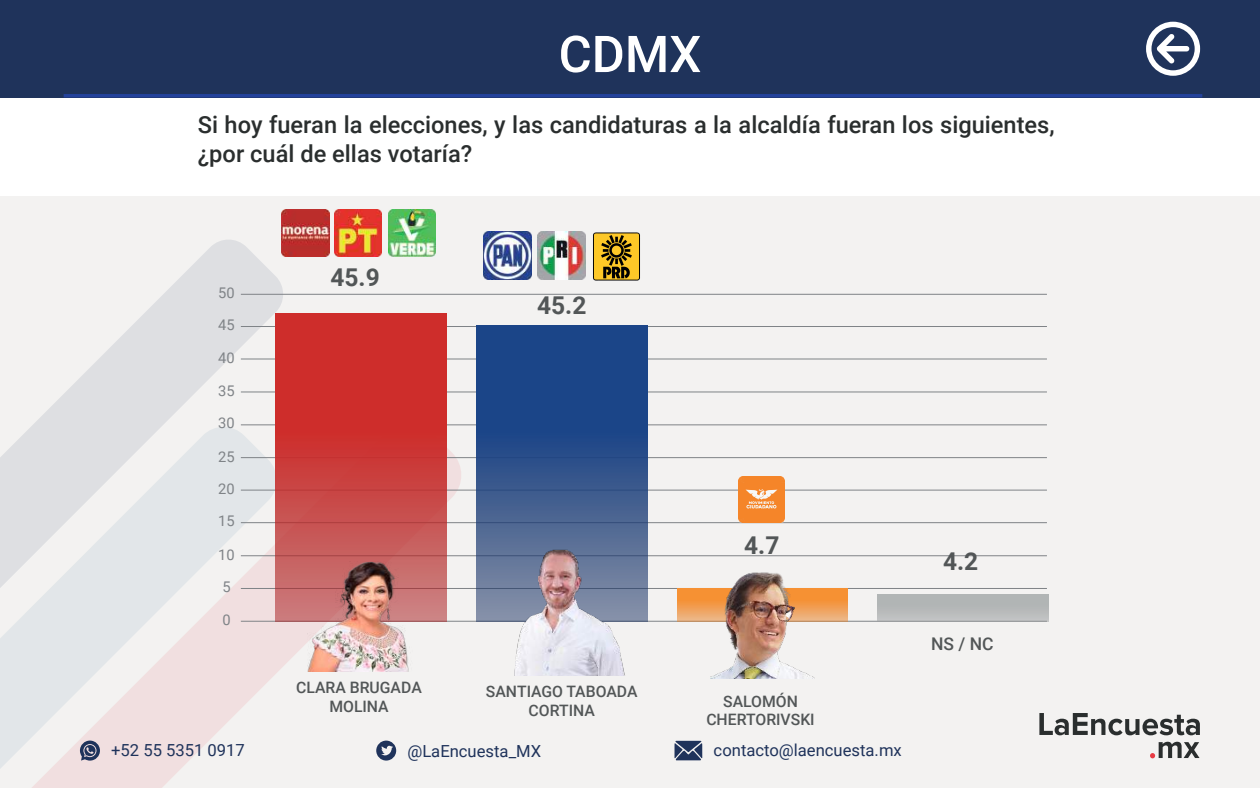
<style>
.page{position:relative;width:1260px;height:788px;background:#fff}
.page>*{position:absolute;margin:0;border:0;box-sizing:border-box;transform-origin:0 0}
.t1{font:500 50.75px "Roboto";color:#fff}
.t2{font:700 24.5px "Roboto";color:#525657}
.t3{font:500 23.62px/28.3px "Roboto";color:#2a2e2e}
.t4{font:500 17.5px "Roboto";color:#525657}
.t5{font:16.62px "Roboto";color:#1f335b}
.t6{font:500 15.75px/18.9px "Roboto";color:#525657;text-align:center}
.t7{font:14.7px/32.2px "Roboto";color:#7f8387}
</style>
<div class="page">
<div style="left:0;top:0;width:1260px;height:97px;background:#1f335b"></div>
<div style="left:0;top:196px;width:1260px;height:591px;background:#f3f2f1"></div>
<svg style="left:277px;top:423px;width:184px;height:338px"></svg>
<svg style="left:0;top:614px;width:277px;height:173px"></svg>
<svg style="left:0;top:239px;width:283px;height:375px;fill:#e2e6e9"></svg>
<hr style="left:64px;top:94px;width:1138px;height:3px;background:#24429b">
<svg style="left:80px;top:740px;width:20px;height:20px"></svg>
<svg style="left:675px;top:740px;width:27px;height:20px"></svg>
<svg style="left:376px;top:740px;width:20px;height:20px"></svg>
<svg style="left:1039px;top:713px;width:161px;height:22px"></svg>
<svg style="left:1150px;top:741px;width:50px;height:17px"></svg>
<svg style="left:1146px;top:22px;width:54px;height:54px"></svg>
<hr style="left:241px;top:621px;width:806px;height:1px;background:#7f8387">
<hr style="left:241px;top:588px;width:806px;height:1px;background:#7f8387">
<hr style="left:241px;top:490px;width:806px;height:1px;background:#7f8387">
<hr style="left:241px;top:457px;width:806px;height:1px;background:#7f8387">
<hr style="left:241px;top:294px;width:806px;height:1px;background:#7f8387">
<hr style="left:241px;top:555px;width:806px;height:1px;background:#7f8387">
<hr style="left:241px;top:522px;width:806px;height:1px;background:#7f8387">
<hr style="left:241px;top:326px;width:806px;height:1px;background:#7f8387">
<hr style="left:241px;top:359px;width:806px;height:1px;background:#7f8387">
<hr style="left:241px;top:392px;width:806px;height:1px;background:#7f8387">
<hr style="left:241px;top:424px;width:806px;height:1px;background:#7f8387">
<svg style="left:276px;top:314px;width:170px;height:307px;background:#cb3e3c"></svg>
<svg style="left:476px;top:326px;width:171px;height:295px;background:#2d518b"></svg>
<svg style="left:677px;top:588px;width:171px;height:33px;background:#f19c4f"></svg>
<div style="left:878px;top:594px;width:171px;height:27px;background:linear-gradient(to right,#b6b9b9,#b6b9b9)"></div>
<img style="left:484px;top:232px;width:47px;height:48px">
<img style="left:538px;top:232px;width:47px;height:48px">
<img style="left:593px;top:232px;width:47px;height:48px">
<img style="left:282px;top:209px;width:47px;height:48px">
<img style="left:334px;top:209px;width:48px;height:48px">
<img style="left:388px;top:209px;width:48px;height:48px">
<img style="left:739px;top:476px;width:46px;height:46px">
<img style="left:711px;top:572px;width:104px;height:106px">
<img style="left:300px;top:554px;width:117px;height:117px">
<img style="left:494px;top:534px;width:141px;height:141px">
<h1 class="t1" style="left:559px;top:18px;width:144px">CDMX</h1>
<p class="t3" style="left:198px;top:110px;width:858px">Si hoy fueran la elecciones, y las candidaturas a la alcaldía fueran los siguientes, ¿por cuál de ellas votaría?</p>
<p class="t7" style="left:218px;top:276px;width:18px">50<br>45</p>
<p class="t7" style="left:218px;top:341px;width:18px">40</p>
<p class="t7" style="left:218px;top:373px;width:18px">35</p>
<p class="t7" style="left:218px;top:406px;width:18px">30</p>
<p class="t7" style="left:218px;top:440px;width:18px">25</p>
<p class="t7" style="left:218px;top:471px;width:18px">20</p>
<p class="t7" style="left:218px;top:504px;width:18px">15</p>
<p class="t7" style="left:218px;top:537px;width:18px">10</p>
<p class="t7" style="left:222px;top:569px;width:10px">5</p>
<p class="t7" style="left:222px;top:602px;width:10px">0</p>
<p class="t2" style="left:330px;top:260px;width:51px">45.9</p>
<p class="t2" style="left:537px;top:288px;width:51px">45.2</p>
<p class="t6" style="left:296px;top:677px;width:127px">CLARA BRUGADA<br>MOLINA</p>
<p class="t6" style="left:486px;top:681px;width:153px">SANTIAGO TABOADA<br>CORTINA</p>
<p class="t2" style="left:744px;top:527px;width:37px">4.7</p>
<p class="t6" style="left:706px;top:690px;width:110px">SALOMÓN<br>CHERTORIVSKI</p>
<p class="t5" style="left:111px;top:738px;width:135px">+52 55 5351 0917</p>
<p class="t5" style="left:407px;top:739px;width:135px">@LaEncuesta_MX</p>
<p class="t5" style="left:714px;top:738px;width:190px">contacto@laencuesta.mx</p>
<p class="t2" style="left:943px;top:544px;width:37px">4.2</p>
<p class="t4" style="left:931px;top:632px;width:64px">NS / NC</p>
</div>
